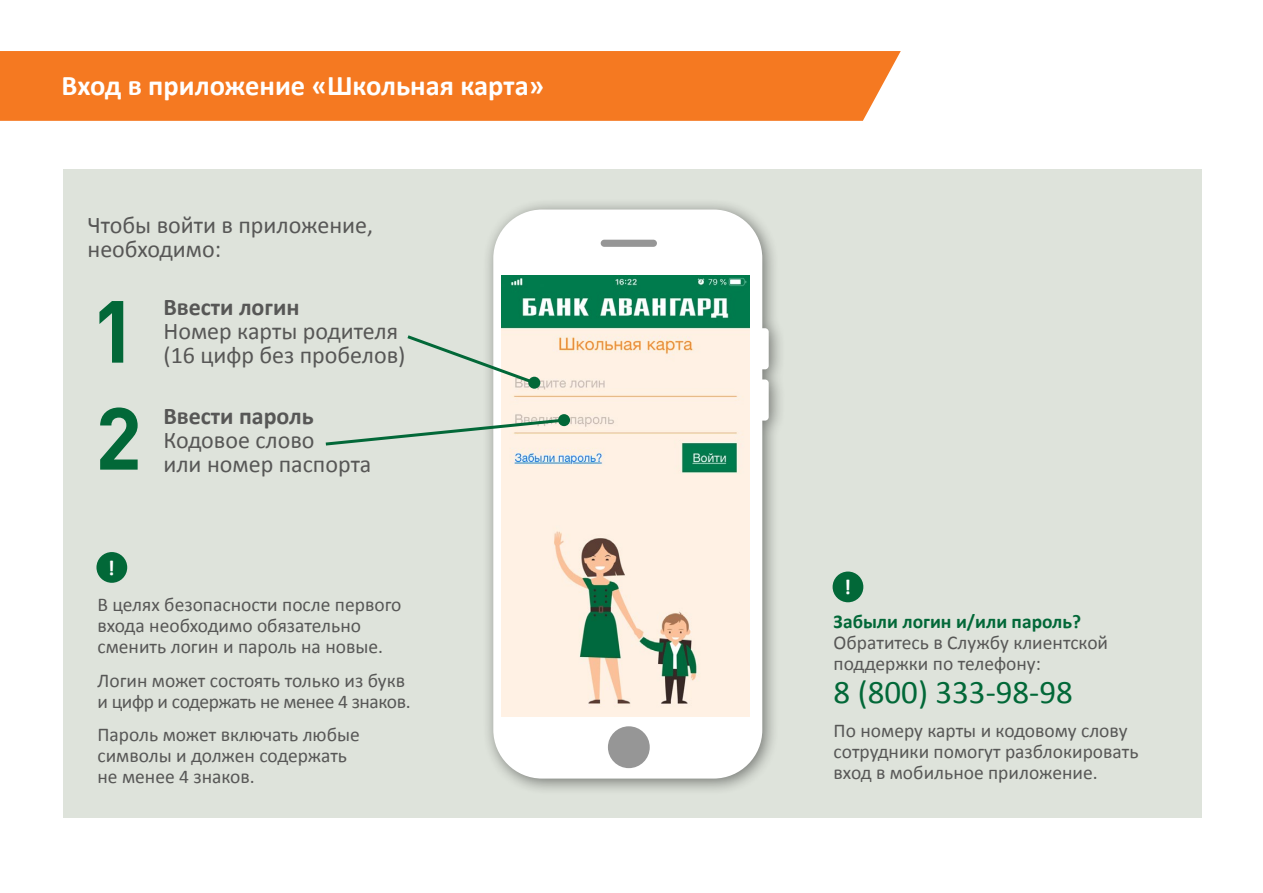
<style>
.page{position:relative;width:1263px;height:893px;background:#fff}
.page>*{position:absolute;margin:0;border:0;box-sizing:border-box;transform-origin:0 0}
.t1{font:700 86.55px "DIN Pro";color:#026838}
.t2{font:33px "Calibri";color:#026838}
.t3{font:700 28.5px "Calibri";color:#fff}
.t4{font:24px/24px "Calibri";color:#575756}
.t5{font:700 24px "Calibri";color:#575756}
.t6{font:700 21.3px "Calibri";color:#fff}
.t7{font:19.5px/21px "Calibri";color:#575756}
.t8{font:700 19.5px "Calibri";color:#026838}
</style>
<div class="page">
<div style="left:63px;top:170px;width:1138px;height:648px;background:#dee3db"></div>
<div style="left:0;top:51px;width:901px;height:70px;background:#f57921"></div>
<div style="left:482px;top:199px;width:304px;height:597px;background:#000;opacity:.47"></div>
<div style="left:493px;top:210px;width:269px;height:569px;background:#fff;border-radius:49px"></div>
<div style="left:608px;top:726px;width:42px;height:42px;background:#969696;border-radius:50%"></div>
<svg style="left:762px;top:328px;width:7px;height:41px"></svg>
<svg style="left:762px;top:379px;width:7px;height:42px"></svg>
<div style="left:601px;top:240px;width:56px;height:7px;background:#969696;border-radius:4px"></div>
<img style="left:502px;top:275px;width:248px;height:442px">
<div style="left:833px;top:572px;width:30px;height:30px;background:#026838;border-radius:50%"></div>
<div style="left:96px;top:552px;width:31px;height:31px;background:#026838;border-radius:50%"></div>
<svg style="left:407px;top:333px;width:131px;height:54px"></svg>
<div style="left:528px;top:377px;width:12px;height:12px;background:#026838;border-radius:50%"></div>
<svg style="left:325px;top:417px;width:242px;height:30px"></svg>
<div style="left:558px;top:414px;width:12px;height:12px;background:#026838;border-radius:50%"></div>
<h3 class="t3" style="left:62px;top:68px;width:484px">Вход в приложение «Школьная карта»</h3>
<p class="t4" style="left:88px;top:213px;width:287px">Чтобы войти в приложение, необходимо:</p>
<p class="t5" style="left:163px;top:291px;width:138px">Ввести логин</p>
<p class="t4" style="left:163px;top:319px;width:236px">Номер карты родителя</p>
<h1 class="t1" style="left:91px;top:273px;width:48px">1</h1>
<p class="t4" style="left:163px;top:343px;width:244px">(16 цифр без пробелов)</p>
<h1 class="t1" style="left:95px;top:379px;width:48px">2</h1>
<p class="t5" style="left:163px;top:401px;width:152px">Ввести пароль</p>
<p class="t4" style="left:163px;top:428px;width:210px">Кодовое слово<br>или номер паспорта</p>
<p class="t6" style="left:108px;top:554px;width:8px">!</p>
<p class="t7" style="left:98px;top:594px;width:305px">В целях безопасности после первого входа необходимо обязательно сменить логин и пароль на новые.</p>
<p class="t7" style="left:98px;top:670px;width:315px">Логин может состоять только из букв и цифр и содержать не менее 4 знаков.</p>
<p class="t7" style="left:98px;top:724px;width:264px">Пароль может включать любые символы и должен содержать не менее 4 знаков.</p>
<p class="t6" style="left:844px;top:573px;width:8px">!</p>
<p class="t8" style="left:834px;top:609px;width:249px">Забыли логин и/или пароль?</p>
<p class="t7" style="left:834px;top:632px;width:276px">Обратитесь в Службу клиентской поддержки по телефону:</p>
<h2 class="t2" style="left:834px;top:671px;width:241px">8 (800) 333-98-98</h2>
<p class="t7" style="left:834px;top:720px;width:306px">По номеру карты и кодовому слову сотрудники помогут разблокировать вход в мобильное приложение.</p>
</div>
